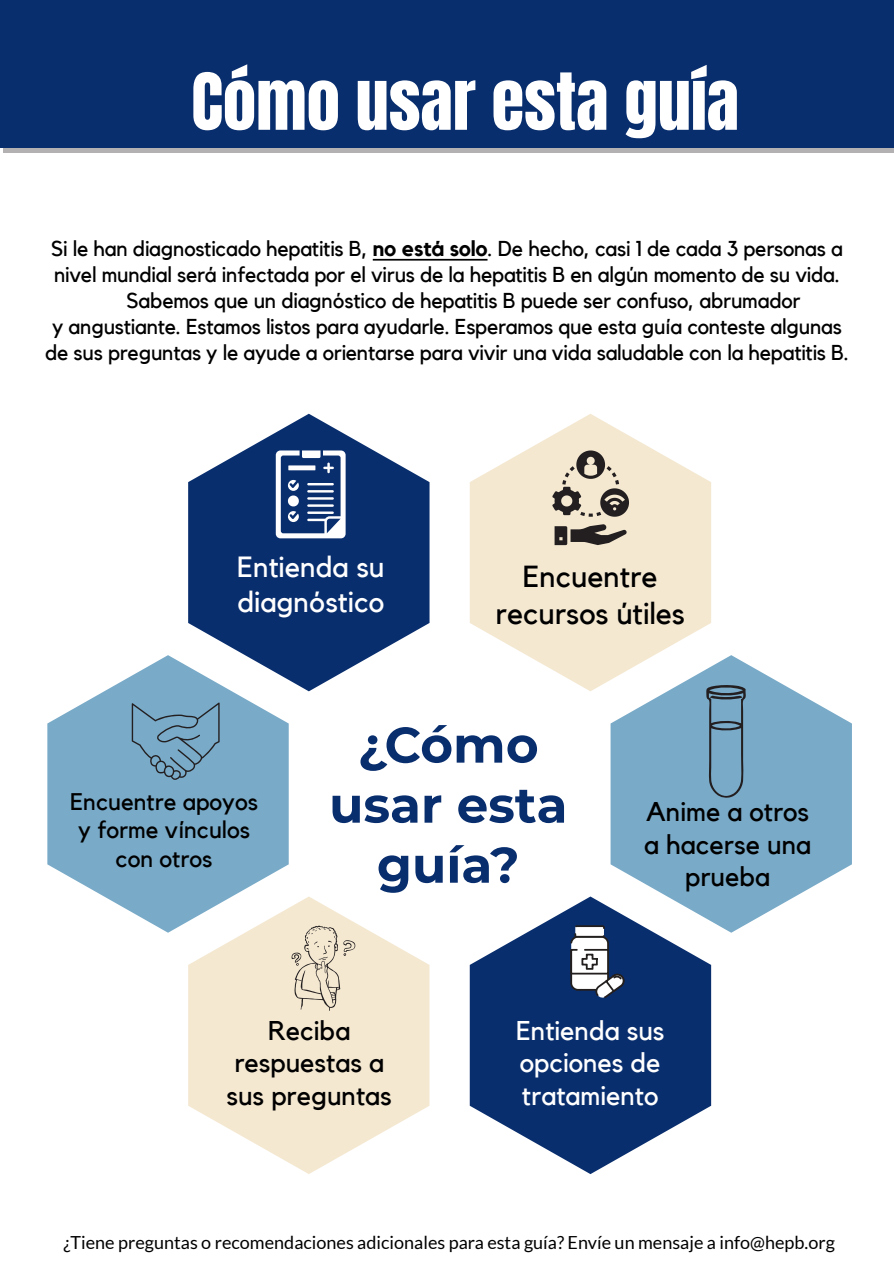
<style>
.page{position:relative;width:894px;height:1264px;background:#fff}
.page>*{position:absolute;margin:0;border:0;box-sizing:border-box;transform-origin:0 0}
.t1{font:66.75px "Anton";color:#fff}
.t2{font:700 49.95px/60px "Montserrat";color:#092e6e;text-align:center}
.t3{font:30.3px/36.5px "Kollektif";color:#000;text-align:center}
.t4{font:29.1px/35px "Kollektif";color:#fff}
.t5{font:27px/32.4px "Kollektif";color:#000;text-align:center}
.t6{font:27px/32.4px "Kollektif";color:#fff}
.t7{font:24px/28.8px "Kollektif";color:#000;text-align:center}
.t8{font:21.45px "Kollektif";letter-spacing:-.01em;color:#000}
.t9{font:18px "Lato";color:#000}
.s1{font-weight:700}
</style>
<div class="page">
<div style="left:0;top:0;width:893px;height:147px;background:#092e6e"></div>
<hr style="left:3px;top:148px;width:890px;height:4px;background:#b3b1b2">
<svg style="left:188px;top:414px;width:241px;height:277px;fill:#092e6e"></svg>
<svg style="left:469px;top:414px;width:242px;height:277px;fill:#f4e8d1"></svg>
<svg style="left:610px;top:655px;width:241px;height:277px;fill:#79aac8"></svg>
<svg style="left:47px;top:655px;width:241px;height:277px;fill:#79aac8"></svg>
<svg style="left:188px;top:896px;width:241px;height:278px;fill:#f4e8d1"></svg>
<svg style="left:469px;top:896px;width:242px;height:278px;fill:#092e6e"></svg>
<svg style="left:276px;top:450px;width:69px;height:88px"></svg>
<div style="left:288px;top:465px;width:27px;height:5px;background:#fefefe"></div>
<svg style="left:132px;top:702px;width:87px;height:77px;background:#709bb6"></svg>
<svg style="left:291px;top:925px;width:64px;height:85px;background:#dfd3bf"></svg>
<svg style="left:570px;top:925px;width:54px;height:73px"></svg>
<svg style="left:706px;top:685px;width:39px;height:112px;background:#678ea6"></svg>
<svg style="left:552px;top:450px;width:77px;height:66px;background:#b3a999"></svg>
<svg style="left:554px;top:524px;width:72px;height:21px;background:#787168"></svg>
<hr style="left:372px;top:259px;width:115px;height:1px;background:#000">
<h1 class="t1" style="left:191px;top:68px;width:549px">CÓMO USAR ESTA GUÍA</h1>
<p class="t8" style="left:51px;top:236px;width:793px">Si le han diagnosticado hepatitis B, <span class="s1">no está solo</span>. De hecho, casi 1 de cada 3 personas a</p>
<p class="t8" style="left:54px;top:262px;width:787px">nivel mundial será infectada por el virus de la hepatitis B en algún momento de su vida.</p>
<p class="t8" style="left:126px;top:288px;width:675px">Sabemos que un diagnóstico de hepatitis B puede ser confuso, abrumador</p>
<p class="t8" style="left:52px;top:314px;width:791px">y angustiante. Estamos listos para ayudarle. Esperamos que esta guía conteste algunas</p>
<p class="t8" style="left:45px;top:339px;width:805px">de sus preguntas y le ayude a orientarse para vivir una vida saludable con la hepatitis B.</p>
<h3 class="t4" style="left:237px;top:549px;width:149px">Entienda su diagnóstico</h3>
<h3 class="t3" style="left:495px;top:558px;width:191px">Encuentre recursos útiles</h3>
<p class="t7" style="left:70px;top:786px;width:189px">Encuentre apoyos y forme vínculos con otros</p>
<h2 class="t2" style="left:329px;top:712px;width:240px">¿Cómo usar esta guía?</h2>
<p class="t5" style="left:644px;top:795px;width:168px">Anime a otros a hacerse una prueba</p>
<p class="t5" style="left:226px;top:1014px;width:167px">Reciba respuestas a sus preguntas</p>
<p class="t6" style="left:516px;top:1014px;width:150px">Entienda sus opciones de tratamiento</p>
<p class="t9" style="left:63px;top:1231px;width:772px">¿Tiene preguntas o recomendaciones adicionales para esta guía? Envíe un mensaje a info@hepb.org</p>
</div>
